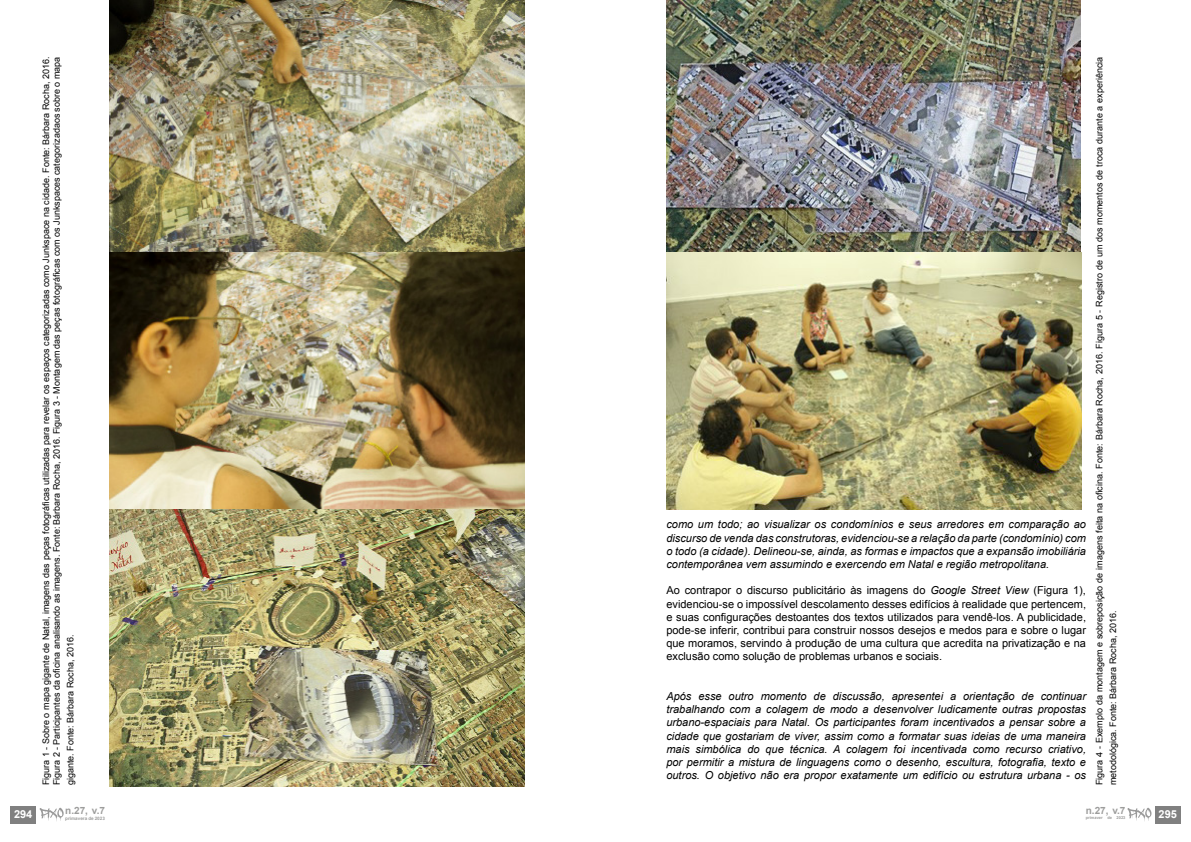
<style>
.page{position:relative;width:1191px;height:842px;background:#fff}
.page>*{position:absolute;margin:0;border:0;box-sizing:border-box;transform-origin:0 0}
.t1{font:italic 11px/13.2px "Arial";color:#000;text-align:justify}
.t2{font:11px/13.2px "Arial";color:#000;text-align:justify}
.t3{font:700 11px "Arial";color:#fff}
.t4{font:700 10px "Arial";color:#9d9d9c}
.t5{font:9px/10.8px "Arial";color:#000}
.t6{font:700 4.6px "Arial";color:#9d9d9c}
.t7{font:700 4px "Arial";color:#9d9d9c}
.s1{font-style:italic}
</style>
<div class="page">
<img style="left:110px;top:0;width:414px;height:252px">
<img style="left:109px;top:252px;width:415px;height:257px">
<img style="left:109px;top:509px;width:415px;height:278px">
<img style="left:666px;top:0;width:414px;height:252px">
<img style="left:666px;top:252px;width:415px;height:257px">
<div style="left:11px;top:806px;width:25px;height:17px;background:#808080"></div>
<svg style="left:40px;top:808px;width:24px;height:13px"></svg>
<div style="left:1155px;top:806px;width:25px;height:17px;background:#808080"></div>
<svg style="left:1127px;top:808px;width:24px;height:13px"></svg>
<p class="t5" style="left:41px;top:785px;width:730px;rotate:-90deg">Figura 1 - Sobre o mapa gigante de Natal, imagens das peças fotográficas utilizadas para revelar os espaços categorizadas como Junkspace na cidade. Fonte: Bárbara Rocha, 2016.<br>Figura 2 - Participantes da oficina analisando as imagens. Fonte: Bárbara Rocha, 2016. Figura 3 - Montagem das peças fotográficas com os Junkspaces categorizadaos sobre o mapa</p>
<p class="t5" style="left:65px;top:785px;width:152px;rotate:-90deg">gigante. Fonte: Bárbara Rocha, 2016.</p>
<p class="t3" style="left:14px;top:807px;width:20px">294</p>
<p class="t4" style="left:65px;top:804px;width:41px">n.27, v.7</p>
<p class="t6" style="left:65px;top:815px;width:41px">primavera de 2023</p>
<p class="t1" style="left:666px;top:518px;width:421px">como um todo; ao visualizar os condomínios e seus arredores em comparação ao discurso de venda das construtoras, evidenciou-se a relação da parte (condomínio) com o todo (a cidade). Delineou-se, ainda, as formas e impactos que a expansão imobiliária contemporânea vem assumindo e exercendo em Natal e região metropolitana.</p>
<p class="t2" style="left:666px;top:584px;width:421px">Ao contrapor o discurso publicitário às imagens do <span class="s1">Google Street View</span> (Figura 1), evidenciou-se o impossível descolamento desses edifícios à realidade que pertencem, e suas configurações destoantes dos textos utilizados para vendê-los. A publicidade, pode-se inferir, contribui para construir nossos desejos e medos para e sobre o lugar que moramos, servindo à produção de uma cultura que acredita na privatização e na exclusão como solução de problemas urbanos e sociais.</p>
<p class="t1" style="left:666px;top:690px;width:421px">Após esse outro momento de discussão, apresentei a orientação de continuar trabalhando com a colagem de modo a desenvolver ludicamente outras propostas urbano-espaciais para Natal. Os participantes foram incentivados a pensar sobre a cidade que gostariam de viver, assim como a formatar suas ideias de uma maneira mais simbólica do que técnica. A colagem foi incentivada como recurso criativo, por permitir a mistura de linguagens como o desenho, escultura, fotografia, texto e outros. O objetivo não era propor exatamente um edifício ou estrutura urbana - os</p>
<p class="t5" style="left:1092px;top:785px;width:730px;line-height:13.5px;rotate:-90deg">Figura 4 - Exemplo da montagem e sobreposição de imagens feita na oficina. Fonte: Bárbara Rocha, 2016. Figura 5 - Registro de um dos momentos de troca durante a experiência metodológica. Fonte: Bárbara Rocha, 2016.</p>
<p class="t4" style="left:1085px;top:804px;width:41px">n.27, v.7</p>
<p class="t7" style="left:1085px;top:815px;width:41px">primaver de 2023</p>
<p class="t3" style="left:1158px;top:807px;width:20px">295</p>
</div>
